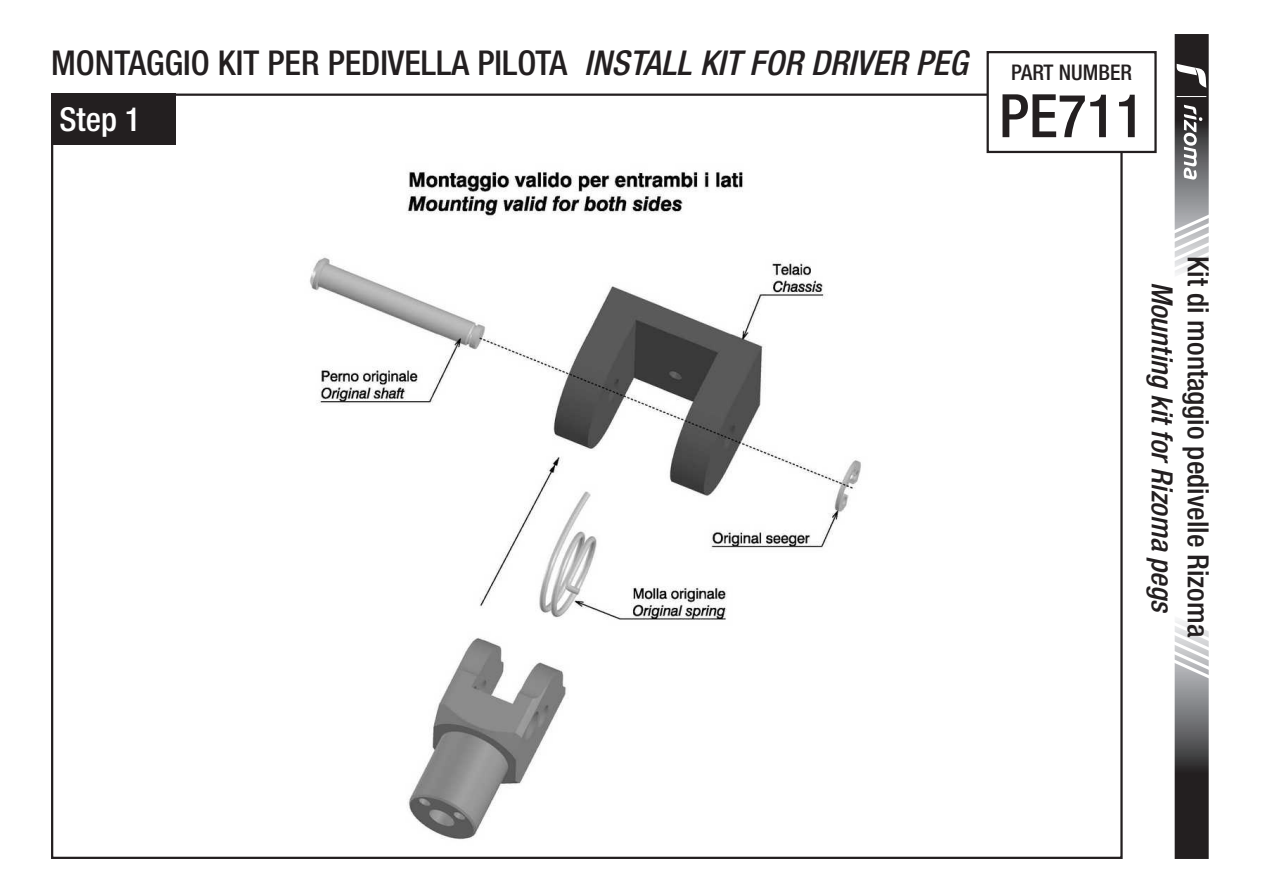
<style>
.page{position:relative;width:1263px;height:893px;background:#fff}
.page>*{position:absolute;margin:0;border:0;box-sizing:border-box;transform-origin:0 0}
.t1{font:500 condensed 60px "Helvetica Neue LT Std";color:#231f20}
.t2{font:500 condensed 34.2px "Helvetica Neue LT Std";color:#231f20}
.t3{font:500 condensed 33px "Helvetica Neue LT Std";color:#fff}
.t4{font:500 condensed 29.4px "Helvetica Neue LT Std";color:#231f20}
.t5{font:italic 500 condensed 29.4px "Helvetica Neue LT Std";color:#231f20}
.t6{font:500 condensed 21.6px "Helvetica Neue LT Std";color:#231f20}
.s1{font-style:italic}
</style>
<div class="page">
<img style="left:309px;top:170px;width:552px;height:670px">
<div style="left:51px;top:94px;width:124px;height:51px;background:#231f20"></div>
<svg style="left:1174px;top:620px;width:35px;height:239px;background:#706f70"></svg>
<svg style="left:1174px;top:34px;width:35px;height:240px"></svg>
<div style="left:986px;top:51px;width:171px;height:102px;border:2px solid #231f20"></div>
<p class="t2" style="left:51px;top:43px;width:918px">MONTAGGIO KIT PER PEDIVELLA PILOTA <span class="s1">INSTALL KIT FOR DRIVER PEG</span></p>
<p class="t3" style="left:60px;top:99px;width:83px">Step 1</p>
<p class="t6" style="left:1011px;top:59px;width:122px">PART NUMBER</p>
<h1 class="t1" style="left:999px;top:80px;width:147px">PE711</h1>
<p class="t5" style="left:1180px;top:282px;width:333px;rotate:90deg">Mounting kit for Rizoma pegs</p>
<p class="t4" style="left:1216px;top:256px;width:383px;rotate:90deg">Kit di montaggio pedivelle Rizoma</p>
</div>
